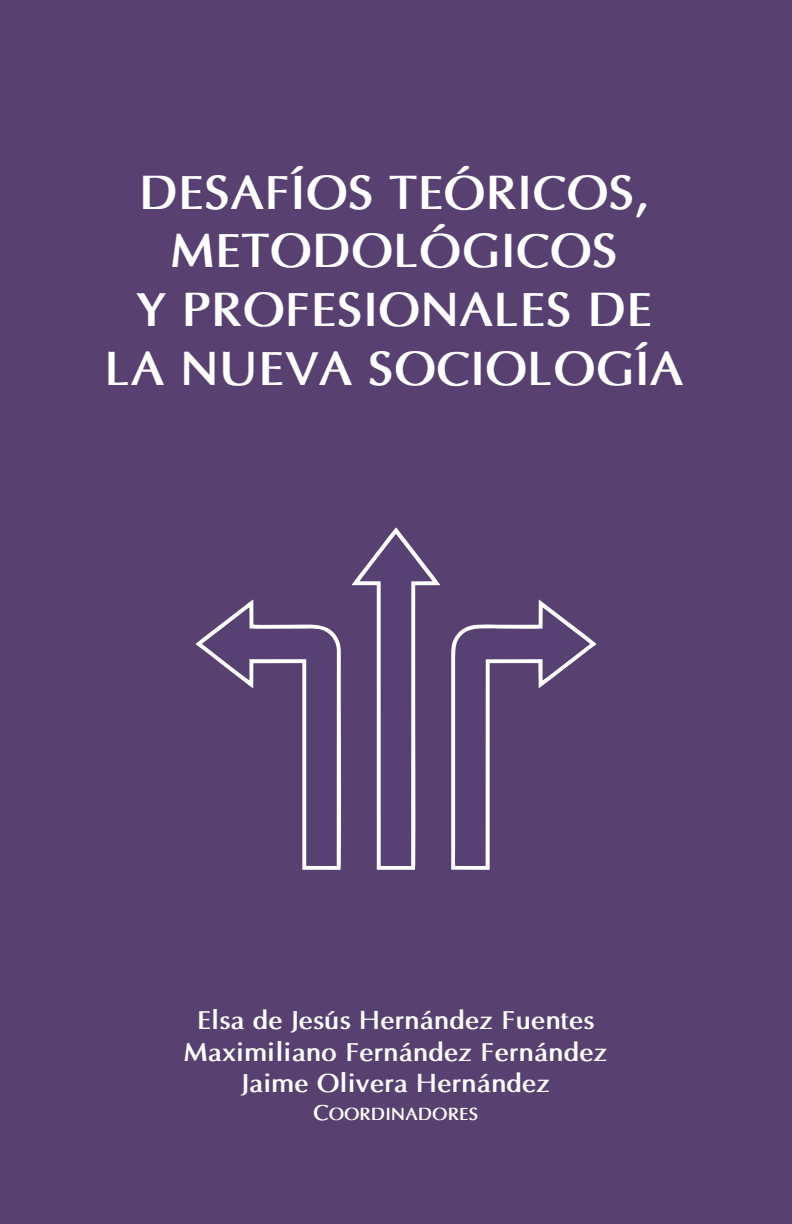
<style>
.page{position:relative;width:792px;height:1224px;background:#584171}
.page>*{position:absolute;margin:0;border:0;box-sizing:border-box;transform-origin:0 0}
.t1{font:700 48px/58.6px "Optima";color:#fefefe;text-align:center}
.t2{font:700 26px/31.8px "Optima";color:#fefefe;text-align:center}
.t3{font:700 17.6px "Optima";color:#fefefe}
.s1{font-size:22px}
</style>
<div class="page">
<svg style="left:195px;top:599px;width:146px;height:271px"></svg>
<svg style="left:451px;top:599px;width:146px;height:271px"></svg>
<svg style="left:455px;top:607px;width:135px;height:259px"></svg>
<svg style="left:202px;top:607px;width:135px;height:259px"></svg>
<svg style="left:352px;top:527px;width:88px;height:343px"></svg>
<h1 class="t1" style="left:105px;top:163px;width:581px">DESAFÍOS TEÓRICOS,<br>METODOLÓGICOS<br>Y PROFESIONALES DE<br>LA NUEVA SOCIOLOGÍA</h1>
<p class="t2" style="left:184px;top:1004px;width:425px">Elsa de Jesús Hernández Fuentes<br>Maximiliano Fernández Fernández<br>Jaime Olivera Hernández</p>
<p class="t3" style="left:313px;top:1104px;width:167px"><span class="s1">C</span>OORDINADORES</p>
</div>
